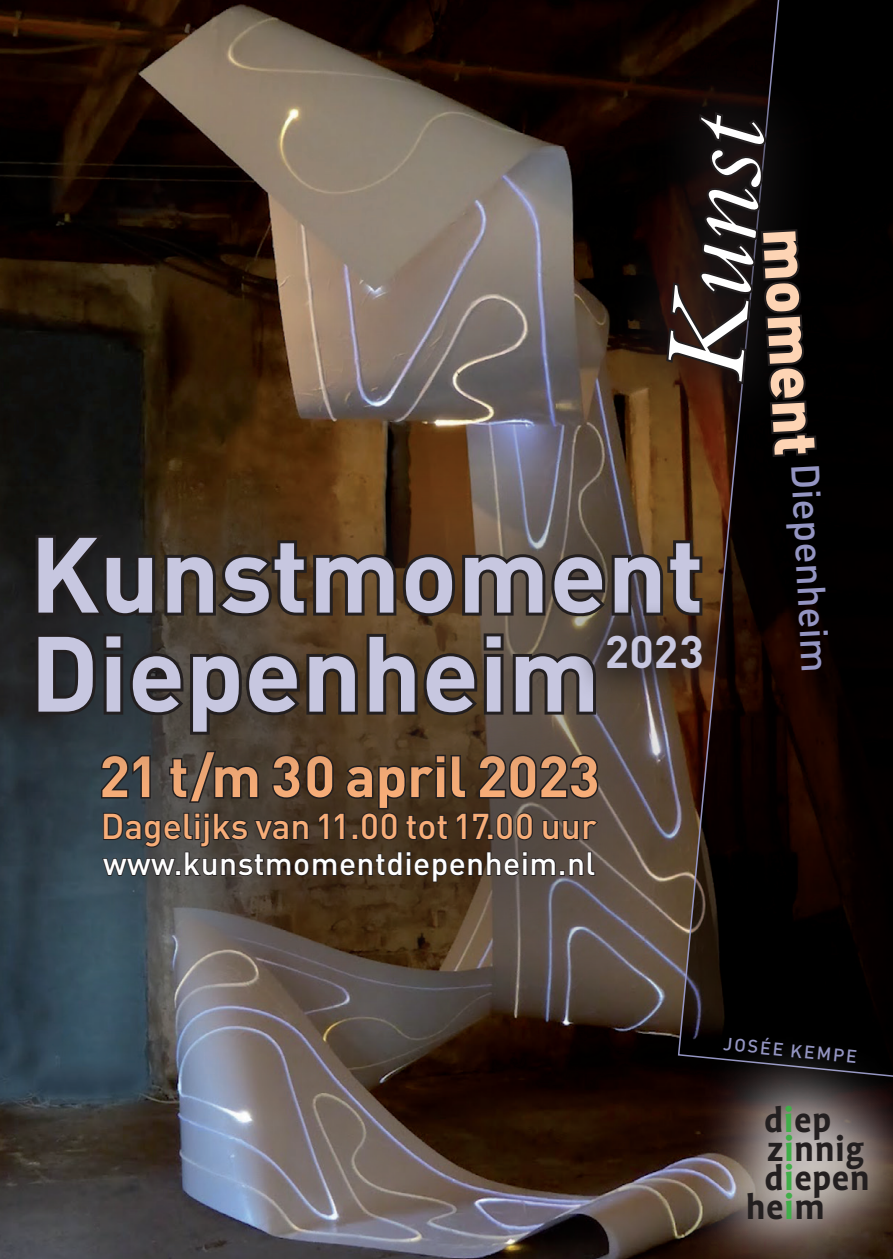
<style>
.page{position:relative;width:893px;height:1259px;background:#fff}
.page>*{position:absolute;margin:0;border:0;box-sizing:border-box;transform-origin:0 0}
.t1{font:italic 120px "Bembo NT";color:#fff}
.t2{font:700 105px/99px "DIN";color:#c7c7e0}
.t3{font:700 57px "DIN";letter-spacing:-.005em;color:#f7ad78}
.t4{font:700 45px "DIN";color:#c7c7e0}
.t5{font:500 39px "DIN";color:#9495c2}
.t6{font:700 38.4px "Profile";letter-spacing:.01em;color:#231f20}
.t7{font:500 35.4px "DIN";color:#f7ad78}
.t8{font:500 31.8px "DIN";letter-spacing:.015em;color:#fff}
.t9{font:500 18px "DIN";color:#9495c2}
.s1{font-weight:900;font-size:60px;color:#fdd4b4}
.s2{color:#40ae49}
</style>
<div class="page">
<img style="left:0;top:0;width:677px;height:1259px">
<div style="left:0;top:587px;width:762px;height:457px;background:#231f20;opacity:.57"></div>
<svg style="left:98px;top:815px;width:502px;height:68px;background:#3f362f"></svg>
<svg style="left:677px;top:0;width:216px;height:1035px;background:#090402"></svg>
<div style="left:603px;top:51px;width:224px;height:394px;background:#231f20;opacity:.67"></div>
<svg style="left:664px;top:110px;width:155px;height:349px;background:#1a110e"></svg>
<div style="left:0;top:452px;width:783px;height:363px;background:#231f20;opacity:.79"></div>
<svg style="left:32px;top:532px;width:673px;height:89px;background:#403327"></svg>
<svg style="left:32px;top:630px;width:567px;height:107px;background:#3f352d"></svg>
<div style="left:675px;top:1035px;width:218px;height:224px;background:#fff;opacity:.75"></div>
<div style="left:572px;top:600px;width:164px;height:104px;background:#231f20;opacity:.75"></div>
<h1 class="t1" style="left:633px;top:376px;width:266px;rotate:-85deg">Kunst</h1>
<p class="t5" style="left:818px;top:226px;width:447px;rotate:87deg"><span class="s1">moment</span> Diepenheim</p>
<h2 class="t2" style="left:30px;top:520px;width:676px">Kunstmoment<br>Diepenheim</h2>
<p class="t4" style="left:605px;top:622px;width:101px">2023</p>
<h3 class="t3" style="left:99px;top:739px;width:502px">21 t/m 30 april 2023</h3>
<p class="t7" style="left:101px;top:803px;width:497px">Dagelijks van11.00 tot17.00 uur</p>
<p class="t8" style="left:103px;top:843px;width:494px">www.kunstmomentdiepenheim.nl</p>
<p class="t9" style="left:725px;top:1031px;width:136px;rotate:6deg">JOSÉE KEMPE</p>
<p class="t6" style="left:764px;top:1099px;width:69px">d<span class="s2">i</span>ep</p>
<p class="t6" style="left:767px;top:1128px;width:99px">z<span class="s2">i</span>nnig</p>
<p class="t6" style="left:764px;top:1157px;width:107px">d<span class="s2">i</span>epen</p>
<p class="t6" style="left:746px;top:1186px;width:81px">he<span class="s2">i</span>m</p>
</div>
